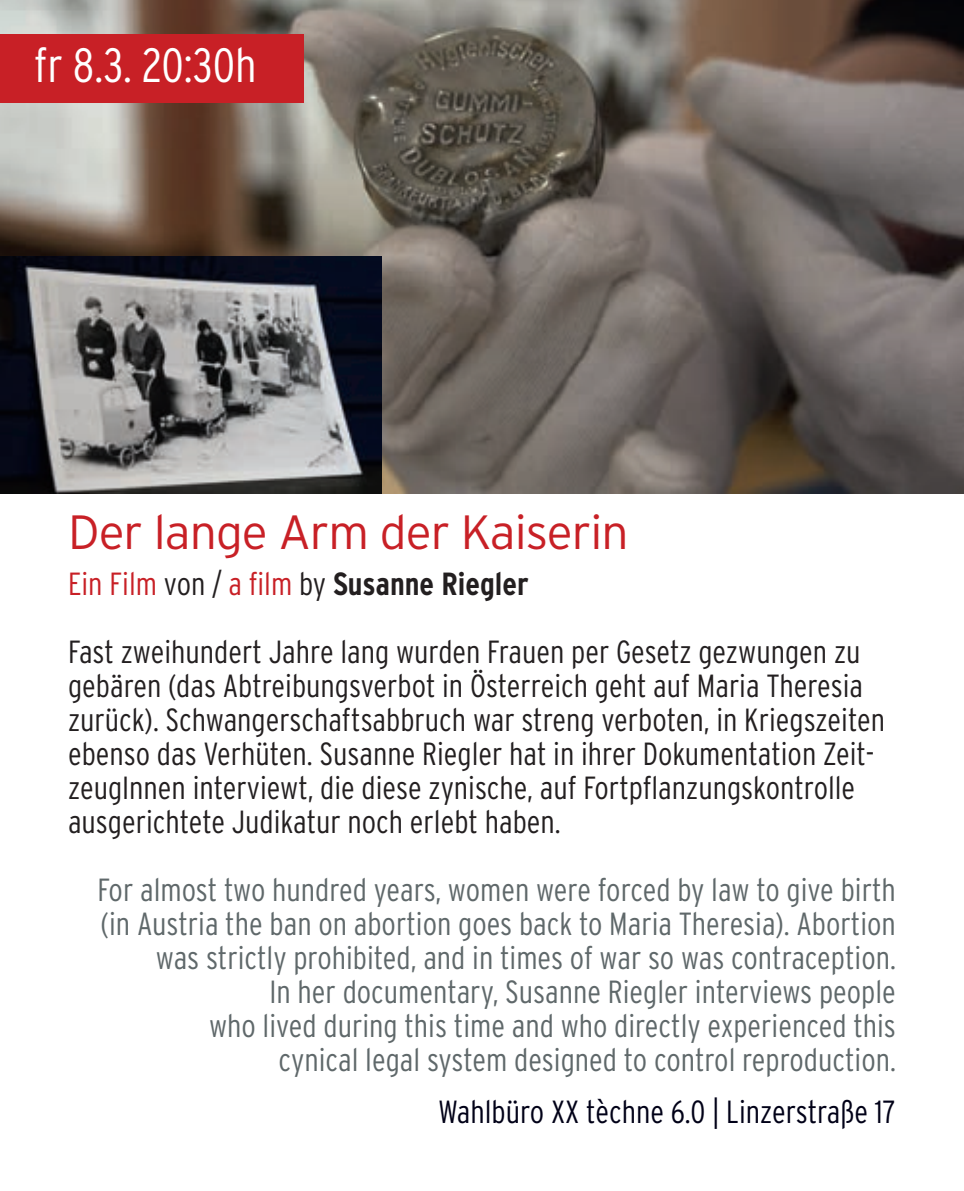
<style>
.page{position:relative;width:964px;height:1191px;background:#fff}
.page>*{position:absolute;margin:0;border:0;box-sizing:border-box;transform-origin:0 0}
.t1{font:300 48px "Interstate";letter-spacing:-.02em;color:#c82026}
.t2{font:300 condensed 48px "Interstate";letter-spacing:-.005em;color:#fff}
.t3{font:300 condensed 32px/34px "Interstate";color:#231f20}
.t4{font:300 condensed 32px/34px "Interstate";color:#5f686a;text-align:right}
.t5{font:300 condensed 32px "Interstate";color:#000017}
.s1{color:#c82026}
.s2{font-weight:700}
</style>
<div class="page">
<img style="left:0;top:0;width:963px;height:493px">
<div style="left:0;top:34px;width:304px;height:68px;background:#c82026"></div>
<img style="left:1px;top:256px;width:380px;height:237px">
<img style="left:0;top:256px;width:1px;height:237px">
<svg style="left:963px;top:0;width:1px;height:494px"></svg>
<h1 class="t2" style="left:34px;top:38px;width:224px">fr 8.3. 20:30h</h1>
<h1 class="t1" style="left:68px;top:505px;width:562px">Der lange Arm der Kaiserin</h1>
<p class="t3" style="left:68px;top:549px;width:794px;line-height:68px"><span class="s1">Ein Film</span> von / <span class="s1">a film</span> by <span class="s2">Susanne Riegler<br></span>Fast zweihundert Jahre lang wurden Frauen per Gesetz gezwungen zu</p>
<p class="t3" style="left:68px;top:668px;width:818px">gebären (das Abtreibungsverbot in Österreich geht auf Maria Theresia zurück). Schwangerschaftsabbruch war streng verboten, in Kriegszeiten ebenso das Verhüten. Susanne Riegler hat in ihrer Dokumentation Zeit&shy;zeugInnen interviewt, die diese zynische, auf Fortpflanzungskontrolle ausgerichtete Judikatur noch erlebt haben.</p>
<p class="t4" style="left:97px;top:872px;width:800px">For almost two hundred years, women were forced by law to give birth (in Austria the ban on abortion goes back to Maria Theresia). Abortion was strictly prohibited, and in times of war so was contraception.<br>In her documentary, Susanne Riegler interviews people<br>who lived during this time and who directly experienced this<br>cynical legal system designed to control reproduction.</p>
<p class="t5" style="left:438px;top:1093px;width:459px">Wahlbüro XX tèchne 6.0 | Linzerstraße 17</p>
</div>
